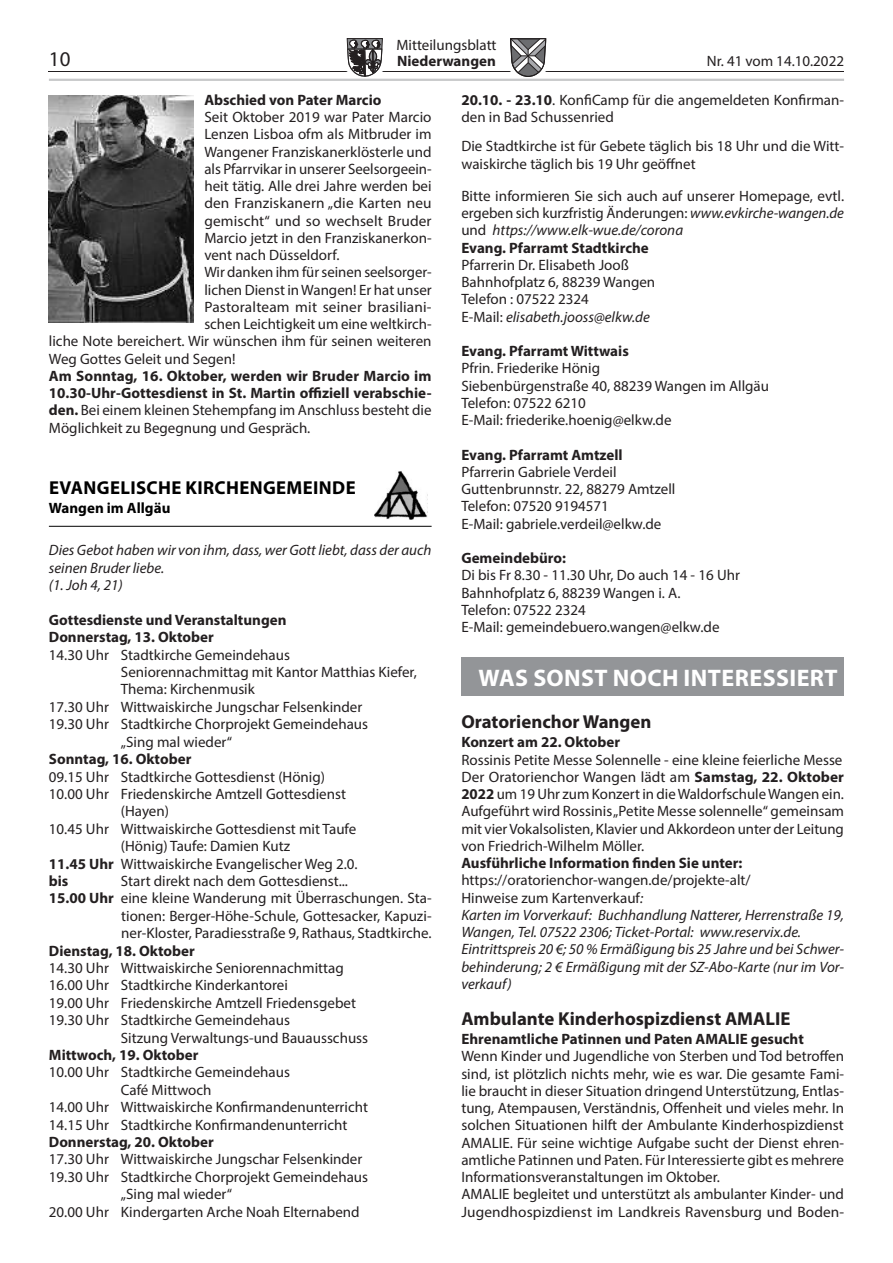
<style>
.page{position:relative;width:893px;height:1263px;background:#fff}
.page>*{position:absolute;margin:0;border:0;box-sizing:border-box;transform-origin:0 0}
.t1{font:700 24px "Myriad Pro";letter-spacing:.02em;color:#fff}
.t2{font:21px "Myriad Pro";color:#231f20}
.t3{font:700 18.75px "Myriad Pro";color:#231f20}
.t4{font:700 18.75px "Myriad Pro";letter-spacing:.02em;color:#000}
.t5{font:15px/17.2px "Myriad Pro";color:#231f20}
.t6{font:700 15px/17.2px "Myriad Pro";color:#231f20;text-align:justify}
.t7{font:italic 15px/17.2px "Myriad Pro";color:#231f20}
.t8{font:700 15px "Myriad Pro";color:#000}
.s1{font-weight:400}
.s2{font-weight:700}
.s3{font-style:italic}
.s4{font-style:normal}
</style>
<div class="page">
<hr style="left:49px;top:71px;width:795px;height:1px;background:#231f20">
<svg style="left:347px;top:38px;width:36px;height:39px"></svg>
<svg style="left:510px;top:38px;width:36px;height:39px"></svg>
<hr style="left:49px;top:79px;width:795px;height:2px;background:#c7c8ca">
<img style="left:49px;top:95px;width:145px;height:227px">
<hr style="left:49px;top:526px;width:383px;height:1px;background:#000">
<img style="left:375px;top:471px;width:52px;height:49px">
<div style="left:461px;top:657px;width:383px;height:39px;background:#939598"></div>
<p class="t5" style="left:396px;top:36px;width:102px">Mitteilungsblatt</p>
<h2 class="t2" style="left:49px;top:46px;width:23px">10</h2>
<p class="t6" style="left:397px;top:52px;width:100px">Niederwangen</p>
<p class="t5" style="left:707px;top:52px;width:139px">Nr. 41 vom 14.10.2022</p>
<p class="t6" style="left:204px;top:91px;width:179px">Abschied von Pater Marcio</p>
<p class="t5" style="left:204px;top:108px;width:229px">Seit Oktober 2019 war Pater Marcio</p>
<p class="t5" style="left:204px;top:125px;width:229px">Lenzen Lisboa ofm als Mitbruder im</p>
<p class="t5" style="left:204px;top:143px;width:229px">Wangener Franziskanerklösterle und</p>
<p class="t5" style="left:204px;top:160px;width:229px">als Pfarrvikar in unserer Seelsorgeein-</p>
<p class="t5" style="left:204px;top:177px;width:229px">heit tätig. Alle drei Jahre werden bei</p>
<p class="t5" style="left:204px;top:194px;width:229px">den Franziskanern „die Karten neu</p>
<p class="t5" style="left:204px;top:212px;width:229px">gemischt“ und so wechselt Bruder</p>
<p class="t5" style="left:204px;top:229px;width:229px">Marcio jetzt in den Franziskanerkon-</p>
<p class="t5" style="left:204px;top:246px;width:137px">vent nach Düsseldorf.</p>
<p class="t5" style="left:204px;top:263px;width:229px">Wir danken ihm für seinen seelsorger-</p>
<p class="t5" style="left:204px;top:281px;width:229px">lichen Dienst in Wangen! Er hat unser</p>
<p class="t5" style="left:204px;top:298px;width:229px">Pastoralteam mit seiner brasiliani-</p>
<p class="t5" style="left:204px;top:315px;width:229px">schen Leichtigkeit um eine weltkirch-</p>
<p class="t5" style="left:49px;top:332px;width:384px">liche Note bereichert. Wir wünschen ihm für seinen weiteren</p>
<p class="t5" style="left:49px;top:350px;width:188px">Weg Gottes Geleit und Segen!</p>
<p class="t6" style="left:49px;top:367px;width:384px">Am Sonntag, 16. Oktober, werden wir Bruder Marcio im 10.30-Uhr-Gottesdienst in St. Martin offiziell verabschie&shy;den. <span class="s1">Bei einem kleinen Stehempfang im Anschluss besteht die Möglichkeit zu Begegnung und Gespräch.</span></p>
<p class="t5" style="left:461px;top:91px;width:384px"><span class="s2">20.10. - 23.10</span>. KonfiCamp für die angemeldeten Konfirman&shy;den in Bad Schussenried</p>
<p class="t5" style="left:461px;top:137px;width:384px">Die Stadtkirche ist für Gebete täglich bis 18 Uhr und die Witt&shy;waiskirche täglich bis 19 Uhr geöffnet</p>
<p class="t5" style="left:461px;top:187px;width:384px">Bitte informieren Sie sich auch auf unserer Homepage, evtl. ergeben sich kurzfristig Änderungen: <span class="s3">www.evkirche-wangen.de </span>und <span class="s3">https://www.elk-wue.de/corona<br></span><span class="s2">Evang. Pfarramt Stadtkirche</span></p>
<p class="t5" style="left:461px;top:256px;width:195px">Pfarrerin Dr. Elisabeth Jooß<br>Bahnhofplatz 6, 88239 Wangen<br>Telefon : 07522 2324<br>E-Mail: <span class="s3">elisabeth.jooss@elkw.de</span></p>
<p class="t6" style="left:461px;top:342px;width:169px">Evang. Pfarramt Wittwais</p>
<p class="t5" style="left:461px;top:359px;width:309px">Pfrin. Friederike Hönig<br>Siebenbürgenstraße 40, 88239 Wangen im Allgäu<br>Telefon: 07522 6210<br>E-Mail: friederike.hoenig@elkw.de</p>
<p class="t6" style="left:461px;top:445px;width:163px">Evang. Pfarramt Amtzell</p>
<p class="t5" style="left:461px;top:463px;width:216px">Pfarrerin Gabriele Verdeil<br>Guttenbrunnstr. 22, 88279 Amtzell<br>Telefon: 07520 9194571<br>E-Mail: gabriele.verdeil@elkw.de</p>
<p class="t6" style="left:461px;top:549px;width:106px">Gemeindebüro:</p>
<p class="t5" style="left:461px;top:566px;width:280px">Di bis Fr 8.30 - 11.30 Uhr, Do auch 14 - 16 Uhr Bahnhofplatz 6, 88239 Wangen i. A.<br>Telefon: 07522 2324<br>E-Mail: gemeindebuero.wangen@elkw.de</p>
<h1 class="t1" style="left:479px;top:662px;width:361px">WAS SONST NOCH INTERESSIERT</h1>
<p class="t3" style="left:461px;top:709px;width:192px">Oratorienchor Wangen</p>
<p class="t6" style="left:461px;top:733px;width:160px">Konzert am 22. Oktober</p>
<p class="t5" style="left:461px;top:751px;width:384px;text-align:justify">Rossinis Petite Messe Solennelle - eine kleine feierliche Messe Der Oratorienchor Wangen lädt am <span class="s2">Samstag, 22. Oktober 2022</span> um 19 Uhr zum Konzert in die Waldorfschule Wangen ein.<br>Aufgeführt wird Rossinis „Petite Messe solennelle“ gemeinsam mit vier Vokalsolisten, Klavier und Akkordeon unter der Leitung von Friedrich-Wilhelm Möller.</p>
<p class="t6" style="left:461px;top:854px;width:282px">Ausführliche Information finden Sie unter:</p>
<p class="t7" style="left:461px;top:871px;width:384px"><span class="s4">https://oratorienchor-wangen.de/projekte-alt/<br>Hinweise zum Kartenverkauf</span>:<br>Karten im Vorverkauf: Buchhandlung Natterer, Herrenstraße 19, Wangen, Tel. 07522 2306; Ticket-Portal: www.reservix.de.<br>Eintrittspreis 20 €; 50 % Ermäßigung bis 25 Jahre und bei Schwer&shy;behinderung; 2 € Ermäßigung mit der SZ-Abo-Karte (nur im Vor&shy;verkauf)</p>
<p class="t3" style="left:461px;top:1006px;width:330px">Ambulante Kinderhospizdienst AMALIE</p>
<p class="t6" style="left:461px;top:1030px;width:344px">Ehrenamtliche Patinnen und Paten AMALIE gesucht</p>
<p class="t5" style="left:461px;top:1047px;width:384px">Wenn Kinder und Jugendliche von Sterben und Tod betroffen sind, ist plötzlich nichts mehr, wie es war. Die gesamte Fami&shy;lie braucht in dieser Situation dringend Unterstützung, Entlas&shy;tung, Atempausen, Verständnis, Offenheit und vieles mehr. In solchen Situationen hilft der Ambulante Kinderhospizdienst AMALIE. Für seine wichtige Aufgabe sucht der Dienst ehren&shy;amtliche Patinnen und Paten. Für Interessierte gibt es mehrere Informationsveranstaltungen im Oktober.<br>AMALIE begleitet und unterstützt als ambulanter Kinder- und Jugendhospizdienst im Landkreis Ravensburg und Boden-</p>
<p class="t4" style="left:49px;top:475px;width:308px">EVANGELISCHE KIRCHENGEMEINDE</p>
<p class="t8" style="left:49px;top:498px;width:123px">Wangen im Allgäu</p>
<p class="t7" style="left:49px;top:541px;width:384px">Dies Gebot haben wir von ihm, dass, wer Gott liebt, dass der auch seinen Bruder liebe.<br>(1. Joh 4, 21)</p>
<p class="t6" style="left:49px;top:611px;width:239px">Gottesdienste und Veranstaltungen<br>Donnerstag, 13. Oktober</p>
<p class="t5" style="left:49px;top:646px;width:243px">14.30 Uhr Stadtkirche Gemeindehaus</p>
<p class="t5" style="left:121px;top:663px;width:297px">Seniorennachmittag mit Kantor Matthias Kiefer,</p>
<p class="t5" style="left:121px;top:681px;width:135px">Thema: Kirchenmusik</p>
<p class="t5" style="left:49px;top:698px;width:315px">17.30 Uhr Wittwaiskirche Jungschar Felsenkinder</p>
<p class="t5" style="left:49px;top:715px;width:321px">19.30 Uhr Stadtkirche Chorprojekt Gemeindehaus</p>
<p class="t5" style="left:121px;top:733px;width:113px">„Sing mal wieder“</p>
<p class="t6" style="left:49px;top:750px;width:144px">Sonntag, 16. Oktober</p>
<p class="t5" style="left:49px;top:768px;width:278px">09.15 Uhr Stadtkirche Gottesdienst (Hönig)</p>
<p class="t5" style="left:49px;top:785px;width:299px">10.00 Uhr Friedenskirche Amtzell Gottesdienst</p>
<p class="t5" style="left:121px;top:802px;width:50px">(Hayen)</p>
<p class="t5" style="left:49px;top:820px;width:309px">10.45 Uhr Wittwaiskirche Gottesdienst mit Taufe</p>
<p class="t5" style="left:121px;top:837px;width:171px">(Hönig) Taufe: Damien Kutz</p>
<p class="t5" style="left:49px;top:855px;width:310px"><span class="s2">11.45 Uhr</span> Wittwaiskirche Evangelischer Weg 2.0.</p>
<p class="t6" style="left:49px;top:872px;width:21px">bis</p>
<p class="t5" style="left:121px;top:872px;width:229px">Start direkt nach dem Gottesdienst...</p>
<p class="t5" style="left:49px;top:889px;width:384px"><span class="s2">15.00 Uhr</span> eine kleine Wanderung mit Überraschungen. Sta-</p>
<p class="t5" style="left:121px;top:907px;width:312px">tionen: Berger-Höhe-Schule, Gottesacker, Kapuzi-</p>
<p class="t5" style="left:121px;top:924px;width:312px">ner-Kloster, Paradiesstraße 9, Rathaus, Stadtkirche.</p>
<p class="t6" style="left:49px;top:941px;width:147px">Dienstag, 18. Oktober</p>
<p class="t5" style="left:49px;top:959px;width:296px">14.30 Uhr Wittwaiskirche Seniorennachmittag</p>
<p class="t5" style="left:49px;top:976px;width:241px">16.00 Uhr Stadtkirche Kinderkantorei</p>
<p class="t5" style="left:49px;top:994px;width:309px">19.00 Uhr Friedenskirche Amtzell Friedensgebet</p>
<p class="t5" style="left:49px;top:1011px;width:243px">19.30 Uhr Stadtkirche Gemeindehaus</p>
<p class="t5" style="left:121px;top:1029px;width:249px">Sitzung Verwaltungs-und Bauausschuss</p>
<p class="t6" style="left:49px;top:1046px;width:151px">Mittwoch, 19. Oktober</p>
<p class="t5" style="left:49px;top:1063px;width:243px">10.00 Uhr Stadtkirche Gemeindehaus</p>
<p class="t5" style="left:121px;top:1081px;width:92px">Café Mittwoch</p>
<p class="t5" style="left:49px;top:1098px;width:321px">14.00 Uhr Wittwaiskirche Konfirmandenunterricht</p>
<p class="t5" style="left:49px;top:1116px;width:300px">14.15 Uhr Stadtkirche Konfirmandenunterricht</p>
<p class="t6" style="left:49px;top:1133px;width:166px">Donnerstag, 20. Oktober</p>
<p class="t5" style="left:49px;top:1150px;width:315px">17.30 Uhr Wittwaiskirche Jungschar Felsenkinder</p>
<p class="t5" style="left:49px;top:1168px;width:321px">19.30 Uhr Stadtkirche Chorprojekt Gemeindehaus</p>
<p class="t5" style="left:121px;top:1185px;width:113px">„Sing mal wieder“</p>
<p class="t5" style="left:49px;top:1203px;width:312px">20.00 Uhr Kindergarten Arche Noah Elternabend</p>
</div>
